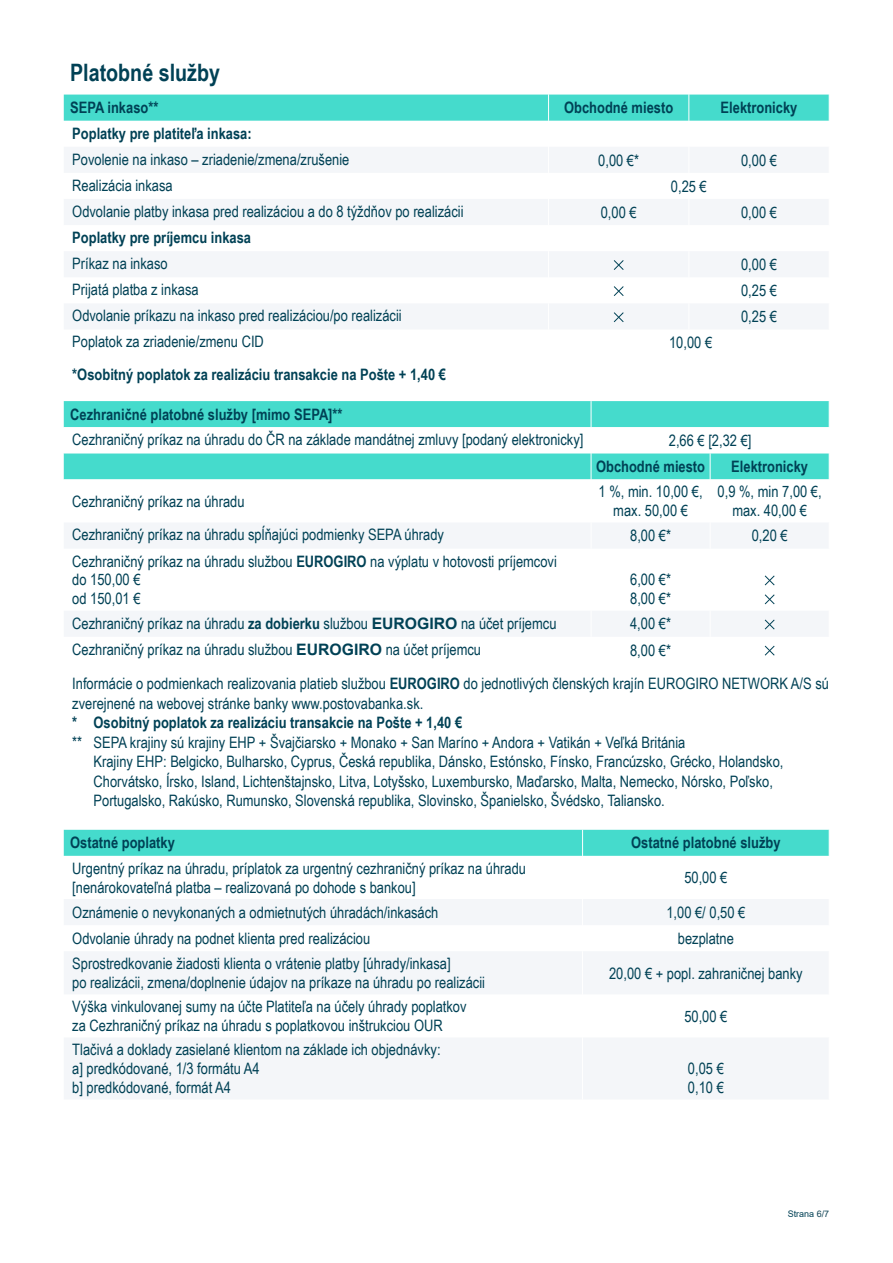
<style>
.page{position:relative;width:893px;height:1263px;background:#fff}
.page>*{position:absolute;margin:0;border:0;box-sizing:border-box;transform-origin:0 0}
.Nadpis{font:700 24px "Arial Narrow";color:#004155}
.Text_Tabulka{font:15.75px/19.5px "Arial Narrow";color:#004155}
.Text_Tabulka-2{font:700 15.75px "Arial Narrow";color:#004155}
.t1{font:9px "Arial";color:#004155}
.s1{font-weight:700}
.s2{font-family:"Arial";font-weight:700}
.s3{color:#0e4254}
</style>
<div class="page">
<svg style="left:64px;top:95px;width:766px;height:234px"></svg>
<div style="left:64px;top:401px;width:765px;height:26px;background:#45dbcc"></div>
<svg style="left:64px;top:453px;width:765px;height:27px;background:#4edcce"></svg>
<svg style="left:64px;top:523px;width:764px;height:113px"></svg>
<svg style="left:591px;top:401px;width:1px;height:78px"></svg>
<svg style="left:710px;top:453px;width:1px;height:26px"></svg>
<svg style="left:829px;top:401px;width:1px;height:78px"></svg>
<hr style="left:591px;top:479px;width:1px;height:43px;background:#fff">
<hr style="left:710px;top:479px;width:1px;height:43px;background:#fff">
<svg style="left:591px;top:523px;width:1px;height:26px"></svg>
<svg style="left:710px;top:523px;width:1px;height:26px"></svg>
<hr style="left:591px;top:549px;width:1px;height:62px;background:#fff">
<hr style="left:710px;top:549px;width:1px;height:62px;background:#fff">
<svg style="left:591px;top:611px;width:1px;height:25px"></svg>
<svg style="left:710px;top:611px;width:1px;height:25px"></svg>
<svg style="left:764px;top:574px;width:11px;height:12px"></svg>
<svg style="left:764px;top:593px;width:11px;height:12px"></svg>
<svg style="left:764px;top:619px;width:11px;height:11px"></svg>
<svg style="left:764px;top:645px;width:11px;height:11px"></svg>
<svg style="left:64px;top:899px;width:764px;height:200px;fill:#f4f6f9"></svg>
<div style="left:64px;top:830px;width:766px;height:26px;background:#45dbcc"></div>
<svg style="left:582px;top:899px;width:1px;height:52px"></svg>
<hr style="left:582px;top:951px;width:1px;height:43px;background:#fff">
<hr style="left:582px;top:994px;width:1px;height:43px;background:#fff">
<hr style="left:582px;top:1037px;width:1px;height:62px;background:#fff">
<p class="Nadpis" style="left:70px;top:55px;width:151px">Platobné služby</p>
<p class="Text_Tabulka-2" style="left:70px;top:96px;width:90px">SEPA inkaso**</p>
<p class="Text_Tabulka-2" style="left:564px;top:96px;width:111px">Obchodné miesto</p>
<p class="Text_Tabulka-2" style="left:721px;top:96px;width:78px">Elektronicky</p>
<p class="Text_Tabulka-2" style="left:72px;top:121px;width:181px">Poplatky pre platiteľa inkasa:</p>
<p class="Text_Tabulka" style="left:72px;top:149px;width:279px">Povolenie na inkaso – zriadenie/zmena/zrušenie</p>
<p class="Text_Tabulka" style="left:598px;top:150px;width:42px">0,00 €*</p>
<p class="Text_Tabulka" style="left:741px;top:150px;width:37px">0,00 €</p>
<p class="Text_Tabulka" style="left:72px;top:175px;width:102px">Realizácia inkasa</p>
<p class="Text_Tabulka" style="left:671px;top:176px;width:37px">0,25 €</p>
<p class="Text_Tabulka" style="left:72px;top:201px;width:393px">Odvolanie platby inkasa pred realizáciou a do 8 týždňov po realizácii</p>
<p class="Text_Tabulka" style="left:601px;top:202px;width:37px">0,00 €</p>
<p class="Text_Tabulka" style="left:741px;top:202px;width:37px">0,00 €</p>
<p class="Text_Tabulka-2" style="left:72px;top:225px;width:180px">Poplatky pre príjemcu inkasa</p>
<p class="Text_Tabulka" style="left:72px;top:253px;width:97px">Príkaz na inkaso</p>
<p class="Text_Tabulka" style="left:741px;top:254px;width:37px">0,00 €</p>
<p class="Text_Tabulka" style="left:72px;top:279px;width:128px">Prijatá platba z inkasa</p>
<p class="Text_Tabulka" style="left:741px;top:280px;width:37px">0,25 €</p>
<p class="Text_Tabulka" style="left:72px;top:305px;width:331px">Odvolanie príkazu na inkaso pred realizáciou/po realizácii</p>
<p class="Text_Tabulka" style="left:741px;top:306px;width:37px">0,25 €</p>
<p class="Text_Tabulka" style="left:72px;top:331px;width:193px">Poplatok za zriadenie/zmenu CID</p>
<p class="Text_Tabulka" style="left:669px;top:332px;width:45px">10,00 €</p>
<p class="Text_Tabulka-2" style="left:72px;top:362px;width:375px">*Osobitný poplatok za realizáciu transakcie na Pošte + 1,40 €</p>
<p class="Text_Tabulka-2" style="left:70px;top:402px;width:274px">Cezhraničné platobné služby [mimo SEPA]**</p>
<p class="Text_Tabulka" style="left:72px;top:429px;width:513px">Cezhraničný príkaz na úhradu do ČR na základe mandátnej zmluvy [podaný elektronicky]</p>
<p class="Text_Tabulka" style="left:669px;top:430px;width:84px">2,66 € [2,32 €]</p>
<p class="Text_Tabulka-2" style="left:596px;top:455px;width:111px">Obchodné miesto</p>
<p class="Text_Tabulka-2" style="left:731px;top:455px;width:78px">Elektronicky</p>
<p class="Text_Tabulka" style="left:72px;top:491px;width:174px">Cezhraničný príkaz na úhradu</p>
<p class="Text_Tabulka" style="left:599px;top:481px;width:106px">1 %, min. 10,00 €,</p>
<p class="Text_Tabulka" style="left:613px;top:500px;width:76px">max. 50,00 €</p>
<p class="Text_Tabulka" style="left:718px;top:481px;width:106px">0,9 %, min 7,00 €,</p>
<p class="Text_Tabulka" style="left:732px;top:500px;width:76px">max. 40,00 €</p>
<p class="Text_Tabulka" style="left:72px;top:524px;width:373px">Cezhraničný príkaz na úhradu spĺňajúci podmienky SEPA úhrady</p>
<p class="Text_Tabulka" style="left:630px;top:525px;width:42px">8,00 €*</p>
<p class="Text_Tabulka" style="left:752px;top:525px;width:37px">0,20 €</p>
<p class="Text_Tabulka" style="left:72px;top:551px;width:486px">Cezhraničný príkaz na úhradu službou <span class="s1">EUROGIRO</span> na výplatu v hotovosti príjemcovi</p>
<p class="Text_Tabulka" style="left:72px;top:569px;width:70px">do 150,00 €</p>
<p class="Text_Tabulka" style="left:72px;top:588px;width:70px">od 150,01 €</p>
<p class="Text_Tabulka" style="left:630px;top:569px;width:42px">6,00 €*</p>
<p class="Text_Tabulka" style="left:630px;top:588px;width:42px">8,00 €*</p>
<p class="Text_Tabulka" style="left:72px;top:613px;width:486px">Cezhraničný príkaz na úhradu <span class="s1">za dobierku</span> službou <span class="s2">EUROGIRO</span> na účet príjemcu</p>
<p class="Text_Tabulka" style="left:630px;top:614px;width:42px">4,00 €*</p>
<p class="Text_Tabulka" style="left:72px;top:639px;width:410px">Cezhraničný príkaz na úhradu službou <span class="s2">EUROGIRO</span> na účet príjemcu</p>
<p class="Text_Tabulka" style="left:630px;top:640px;width:42px">8,00 €*</p>
<p class="Text_Tabulka" style="left:72px;top:673px;width:758px">Informácie o podmienkach realizovania platieb službou <span class="s1">EUROGIRO</span> do jednotlivých členských krajín EUROGIRO NETWORK A/S sú zverejnené na webovej stránke banky www.postovabanka.sk.</p>
<p class="Text_Tabulka-2" style="left:72px;top:710px;width:391px">* Osobitný poplatok za realizáciu transakcie na Pošte + 1,40 €</p>
<p class="Text_Tabulka" style="left:94px;top:732px;width:691px;text-indent:-21px">** SEPA krajiny sú krajiny EHP + Švajčiarsko + Monako + San Maríno + Andora + Vatikán + Veľká Británia<br>Krajiny EHP: Belgicko, Bulharsko, Cyprus, Česká republika, Dánsko, Estónsko, Fínsko, Francúzsko, Grécko, Holandsko, Chorvátsko, Írsko, Island, Lichtenštajnsko, Litva, Lotyšsko, Luxembursko, Maďarsko, Malta, Nemecko, Nórsko, Poľsko, Portugalsko, Rakúsko, Rumunsko, Slovenská republika, Slovinsko, Španielsko, Švédsko, Taliansko.</p>
<p class="Text_Tabulka-2" style="left:70px;top:830px;width:106px">Ostatné poplatky</p>
<p class="Text_Tabulka-2" style="left:631px;top:830px;width:151px">Ostatné platobné služby</p>
<p class="Text_Tabulka" style="left:72px;top:858px;width:455px">Urgentný príkaz na úhradu, príplatok za urgentný cezhraničný príkaz na úhradu</p>
<p class="Text_Tabulka" style="left:72px;top:877px;width:345px">[nenárokovateľná platba – realizovaná po dohode s bankou]</p>
<p class="Text_Tabulka" style="left:684px;top:867px;width:45px">50,00 €</p>
<p class="Text_Tabulka" style="left:72px;top:902px;width:368px">Oznámenie o nevykonaných a odmietnutých úhradách/inkasách</p>
<p class="Text_Tabulka" style="left:666px;top:902px;width:81px">1,00 €/ 0,50 €</p>
<p class="Text_Tabulka" style="left:72px;top:928px;width:299px">Odvolanie úhrady na podnet klienta pred realizáciou</p>
<p class="Text_Tabulka" style="left:678px;top:928px;width:58px">bezplatne</p>
<p class="Text_Tabulka" style="left:72px;top:953px;width:380px">Sprostredkovanie žiadosti klienta o vrátenie platby [úhrady/inkasa]</p>
<p class="Text_Tabulka" style="left:72px;top:972px;width:414px">po realizácii, zmena/doplnenie údajov na príkaze na úhradu po realizácii</p>
<p class="Text_Tabulka" style="left:609px;top:963px;width:195px">20,00 € + popl. zahraničnej banky</p>
<p class="Text_Tabulka" style="left:72px;top:996px;width:396px">Výška vinkulovanej sumy na účte Platiteľa na účely úhrady poplatkov</p>
<p class="Text_Tabulka" style="left:72px;top:1015px;width:372px">za Cezhraničný príkaz na úhradu s poplatkovou inštrukciou OUR</p>
<p class="Text_Tabulka" style="left:72px;top:1039px;width:370px">Tlačivá a doklady zasielané klientom na základe ich objednávky:</p>
<p class="Text_Tabulka" style="left:72px;top:1058px;width:189px">a] predkódované, 1/3 formátu A4</p>
<p class="Text_Tabulka" style="left:72px;top:1077px;width:160px">b] predkódované, formát A4</p>
<p class="Text_Tabulka" style="left:684px;top:1006px;width:45px">50,00 €</p>
<p class="Text_Tabulka" style="left:688px;top:1058px;width:37px">0,05 €</p>
<p class="Text_Tabulka" style="left:688px;top:1077px;width:37px">0,10 €</p>
<p class="t1" style="left:788px;top:1207px;width:43px">Strana <span class="s3">6/7</span></p>
</div>
